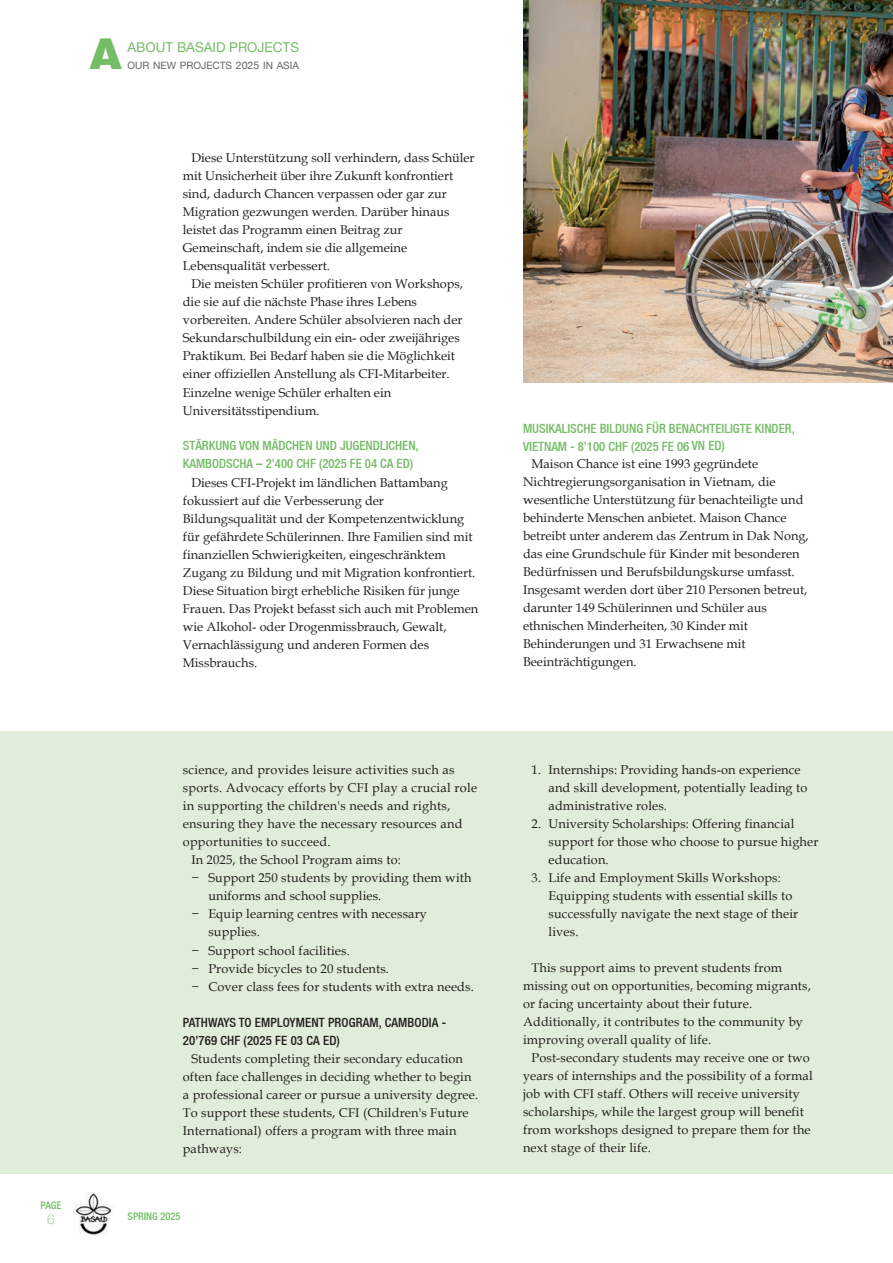
<style>
.page{position:relative;width:893px;height:1263px;background:#fff}
.page>*{position:absolute;margin:0;border:0;box-sizing:border-box;transform-origin:0 0}
.t1{font:900 43.5px "Helvetica";color:#74bc65}
.t2{font:13.5px "Helvetica Neue";color:#74bc65}
.t3{font:100 13.5px "Helvetica Neue";color:#74bc65}
.t4{font:12.75px/18px "Book Antiqua";color:#231f20}
.t5{font:12.75px "Book Antiqua";letter-spacing:.02em;color:#231f20}
.t6{font:500 condensed 12.75px/18px "Helvetica Neue";color:#74bc65}
.t7{font:500 condensed 12.75px/18px "Helvetica Neue";letter-spacing:.01em;color:#231f20}
.t8{font:500 condensed 10.5px "Helvetica Neue";color:#74bc65}
.t9{font:10.2px "Helvetica Neue";color:#636366}
.s1{font-size:10.5px}
</style>
<div class="page">
<img style="left:74px;top:1192px;width:38px;height:43px">
<div style="left:0;top:731px;width:893px;height:443px;background:#e0edda"></div>
<img style="left:523px;top:0;width:370px;height:383px">
<h1 class="t1" style="left:89px;top:23px;width:35px">A</h1>
<p class="t2" style="left:128px;top:40px;width:173px">ABOUT BASAID PROJECTS</p>
<p class="t9" style="left:128px;top:60px;width:173px">OUR NEW PROJECTS <span class="s1">2025</span> IN ASIA</p>
<p class="t4" style="left:183px;top:149px;width:293px;text-indent:9px">Diese Unterstützung soll verhindern, dass Schüler mit Unsicherheit über ihre Zukunft konfrontiert sind, dadurch Chancen verpassen oder gar zur Migration gezwungen werden. Darüber hinaus leistet das Programm einen Beitrag zur Gemeinschaft, indem sie die allgemeine Lebensqualität verbessert.</p>
<p class="t4" style="left:183px;top:275px;width:282px;text-indent:9px">Die meisten Schüler profitieren von Workshops, die sie auf die nächste Phase ihres Lebens vorbereiten. Andere Schüler absolvieren nach der Sekundarschulbildung ein ein- oder zweijähriges Praktikum. Bei Bedarf haben sie die Möglichkeit einer offiziellen Anstellung als CFI-Mitarbeiter.<br>Einzelne wenige Schüler erhalten ein Universitätsstipendium.</p>
<p class="t6" style="left:183px;top:437px;width:237px">STÄRKUNG VON MÄDCHEN UND JUGENDLICHEN,<br>KAMBODSCHA – 2’400 CHF (2025 FE 04 CA ED)</p>
<p class="t4" style="left:183px;top:473px;width:297px;text-indent:9px">Dieses CFI-Projekt im ländlichen Battambang fokussiert auf die Verbesserung der Bildungsqualität und der Kompetenzentwicklung für gefährdete Schülerinnen. Ihre Familien sind mit finanziellen Schwierigkeiten, eingeschränktem Zugang zu Bildung und mit Migration konfrontiert.<br>Diese Situation birgt erhebliche Risiken für junge Frauen. Das Projekt befasst sich auch mit Problemen wie Alkohol- oder Drogenmissbrauch, Gewalt, Vernachlässigung und anderen Formen des Missbrauchs.</p>
<p class="t5" style="left:183px;top:763px;width:273px">science, and provides leisure activities such as</p>
<p class="t5" style="left:183px;top:781px;width:296px">sports. Advocacy efforts by CFI play a crucial role</p>
<p class="t5" style="left:183px;top:799px;width:269px">in supporting the children's needs and rights,</p>
<p class="t5" style="left:183px;top:817px;width:281px">ensuring they have the necessary resources and</p>
<p class="t5" style="left:183px;top:835px;width:149px">opportunities to succeed.</p>
<p class="t4" style="left:191px;top:851px;width:211px">In 2025, the School Program aims to:</p>
<p class="t4" style="left:191px;top:869px;width:282px">− Support 250 students by providing them with</p>
<p class="t4" style="left:208px;top:887px;width:175px">uniforms and school supplies.</p>
<p class="t4" style="left:191px;top:905px;width:237px">− Equip learning centres with necessary</p>
<p class="t4" style="left:208px;top:923px;width:53px">supplies.</p>
<p class="t4" style="left:191px;top:941px;width:160px">− Support school facilities.</p>
<p class="t4" style="left:191px;top:959px;width:199px">− Provide bicycles to 20 students.</p>
<p class="t4" style="left:191px;top:977px;width:284px">− Cover class fees for students with extra needs.</p>
<p class="t7" style="left:183px;top:1013px;width:265px">PATHWAYS TO EMPLOYMENT PROGRAM, CAMBODIA -<br>20’769 CHF (2025 FE 03 CA ED)</p>
<p class="t4" style="left:183px;top:1049px;width:297px;text-indent:9px">Students completing their secondary education often face challenges in deciding whether to begin a professional career or pursue a university degree.<br>To support these students, CFI (Children's Future International) offers a program with three main pathways:</p>
<p class="t8" style="left:41px;top:1199px;width:22px">PAGE</p>
<p class="t3" style="left:47px;top:1211px;width:9px">6</p>
<p class="t8" style="left:128px;top:1210px;width:55px">SPRING 2025</p>
<p class="t6" style="left:523px;top:419px;width:273px">MUSIKALISCHE BILDUNG FÜR BENACHTEILIGTE KINDER,<br>VIETNAM - 8’100 CHF (2025 FE 06 VN ED)</p>
<p class="t4" style="left:523px;top:455px;width:287px;text-indent:9px">Maison Chance ist eine 1993 gegründete Nichtregierungsorganisation in Vietnam, die wesentliche Unterstützung für benachteiligte und behinderte Menschen anbietet. Maison Chance betreibt unter anderem das Zentrum in Dak Nong, das eine Grundschule für Kinder mit besonderen Bedürfnissen und Berufsbildungskurse umfasst.<br>Insgesamt werden dort über 210 Personen betreut, darunter 149 Schülerinnen und Schüler aus ethnischen Minderheiten, 30 Kinder mit Behinderungen und 31 Erwachsene mit Beeinträchtigungen.</p>
<p class="t4" style="left:549px;top:761px;width:260px;text-indent:-17px">1. Internships: Providing hands-on experience and skill development, potentially leading to administrative roles.</p>
<p class="t4" style="left:549px;top:815px;width:271px;text-indent:-17px">2. University Scholarships: Offering financial support for those who choose to pursue higher education.</p>
<p class="t4" style="left:549px;top:869px;width:251px;text-indent:-17px">3. Life and Employment Skills Workshops:<br>Equipping students with essential skills to successfully navigate the next stage of their lives.</p>
<p class="t4" style="left:523px;top:959px;width:289px;text-indent:9px">This support aims to prevent students from missing out on opportunities, becoming migrants, or facing uncertainty about their future.<br>Additionally, it contributes to the community by improving overall quality of life.</p>
<p class="t4" style="left:523px;top:1049px;width:291px;text-indent:9px">Post-secondary students may receive one or two years of internships and the possibility of a formal job with CFI staff. Others will receive university scholarships, while the largest group will benefit from workshops designed to prepare them for the next stage of their life.</p>
</div>
